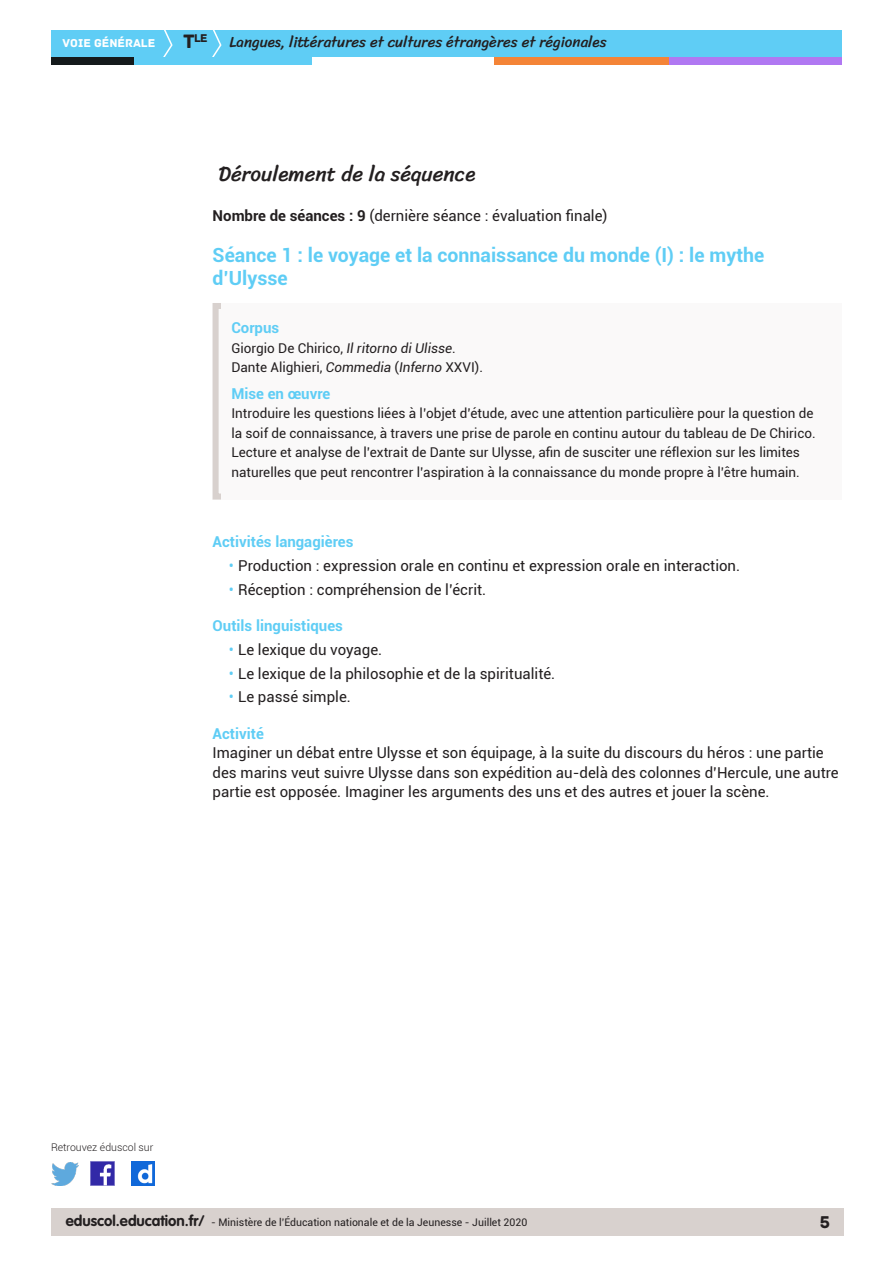
<style>
.page{position:relative;width:893px;height:1263px;background:#fff}
.page>*{position:absolute;margin:0;border:0;box-sizing:border-box;transform-origin:0 0}
._02_titre_1{font:21px "Sriracha";color:#231f20}
._03_titre_2{font:700 19.5px/23.4px "Roboto";color:#5fcdf5}
.t1{font:18px "Archive";color:#231f20}
.Texte_courant{font:15px/19.5px "Roboto";color:#231f20}
.t2{font:15px "Sriracha";color:#231f20}
._04_titre_3{font:700 15px "Roboto";color:#5fcdf5}
._08_Titre_encadré{font:700 15px "Roboto";color:#5fcdf5}
._08_txt_encadré{font:13.5px/19.5px "Roboto";color:#231f20}
.t3{font:12px "Archive";color:#fff}
.t4{font:11.85px "Archive";color:#231f20}
.t5{font:10.5px "Roboto";color:#231f20}
.t6{font:300 10.5px "Roboto";color:#231f20}
.s1{font-size:20.4px}
.s2{font-weight:700}
.s3{font-style:italic}
.s4{color:#5fcdf5}
.s5{font-family:"VAG Rounded Std";font-weight:700;font-size:15px}
</style>
<div class="page">
<div style="left:51px;top:1209px;width:792px;height:27px;background:#d8d1ce"></div>
<div style="left:51px;top:30px;width:791px;height:27px;background:#5fcdf5"></div>
<svg style="left:163px;top:30px;width:10px;height:27px"></svg>
<svg style="left:212px;top:30px;width:10px;height:27px"></svg>
<div style="left:133px;top:57px;width:179px;height:8px;background:#5fcdf5"></div>
<div style="left:51px;top:57px;width:82px;height:8px;background:#141a1c"></div>
<div style="left:667px;top:57px;width:175px;height:8px;background:#b078f2"></div>
<div style="left:494px;top:57px;width:175px;height:8px;background:#f48437"></div>
<img style="left:91px;top:1162px;width:23px;height:23px">
<img style="left:51px;top:1163px;width:28px;height:22px">
<img style="left:132px;top:1162px;width:22px;height:23px">
<div style="left:213px;top:303px;width:629px;height:196px;background:#faf9f9"></div>
<div style="left:213px;top:303px;width:629px;height:196px;border:6px solid #d8d1ce"></div>
<p class="t4" style="left:183px;top:31px;width:26px"><span class="s1">T</span>le</p>
<p class="t3" style="left:63px;top:36px;width:94px">VOIE GÉNÉRALE</p>
<p class="t2" style="left:230px;top:33px;width:379px">Langues, littératures et cultures étrangères et régionales</p>
<p class="_02_titre_1" style="left:219px;top:161px;width:258px">Déroulement de la séquence</p>
<p class="Texte_courant" style="left:213px;top:206px;width:396px"><span class="s2">Nombre de séances : 9</span> (dernière séance : évaluation finale)</p>
<p class="_03_titre_2" style="left:213px;top:242px;width:553px">Séance 1 : le voyage et la connaissance du monde (I) : le mythe d’Ulysse</p>
<p class="_08_Titre_encadré" style="left:231px;top:317px;width:49px">Corpus</p>
<p class="_08_txt_encadré" style="left:231px;top:337px;width:226px">Giorgio De Chirico, <span class="s3">Il ritorno di Ulisse</span>.</p>
<p class="_08_txt_encadré" style="left:231px;top:357px;width:253px">Dante Alighieri, <span class="s3">Commedia</span> (<span class="s3">Inferno</span> XXVI).</p>
<p class="_08_Titre_encadré" style="left:231px;top:383px;width:101px">Mise en œuvre</p>
<p class="_08_txt_encadré" style="left:231px;top:403px;width:586px">Introduire les questions liées à l’objet d’étude, avec une attention particulière pour la question de la soif de connaissance, à travers une prise de parole en continu autour du tableau de De Chirico.<br>Lecture et analyse de l’extrait de Dante sur Ulysse, afin de susciter une réflexion sur les limites naturelles que peut rencontrer l’aspiration à la connaissance du monde propre à l’être humain.</p>
<p class="_04_titre_3" style="left:213px;top:531px;width:142px">Activités langagières</p>
<p class="Texte_courant" style="left:229px;top:555px;width:513px"><span class="s4">•</span> Production : expression orale en continu et expression orale en interaction.</p>
<p class="Texte_courant" style="left:229px;top:579px;width:259px"><span class="s4">•</span> Réception : compréhension de l’écrit.</p>
<p class="_04_titre_3" style="left:213px;top:615px;width:132px">Outils linguistiques</p>
<p class="Texte_courant" style="left:229px;top:639px;width:155px"><span class="s4">•</span> Le lexique du voyage.</p>
<p class="Texte_courant" style="left:229px;top:663px;width:328px"><span class="s4">•</span> Le lexique de la philosophie et de la spiritualité.</p>
<p class="Texte_courant" style="left:229px;top:687px;width:123px"><span class="s4">•</span> Le passé simple.</p>
<p class="_04_titre_3" style="left:213px;top:723px;width:53px">Activité</p>
<p class="Texte_courant" style="left:213px;top:743px;width:628px">Imaginer un débat entre Ulysse et son équipage, à la suite du discours du héros : une partie des marins veut suivre Ulysse dans son expédition au-delà des colonnes d’Hercule, une autre partie est opposée. Imaginer les arguments des uns et des autres et jouer la scène.</p>
<p class="t6" style="left:51px;top:1140px;width:104px">Retrouvez éduscol sur</p>
<p class="t5" style="left:66px;top:1215px;width:463px"><span class="s5">eduscol.education.fr/</span> - Ministère de l’Éducation nationale et de la Jeunesse - Juillet 2020</p>
<p class="t1" style="left:820px;top:1211px;width:12px">5</p>
</div>
